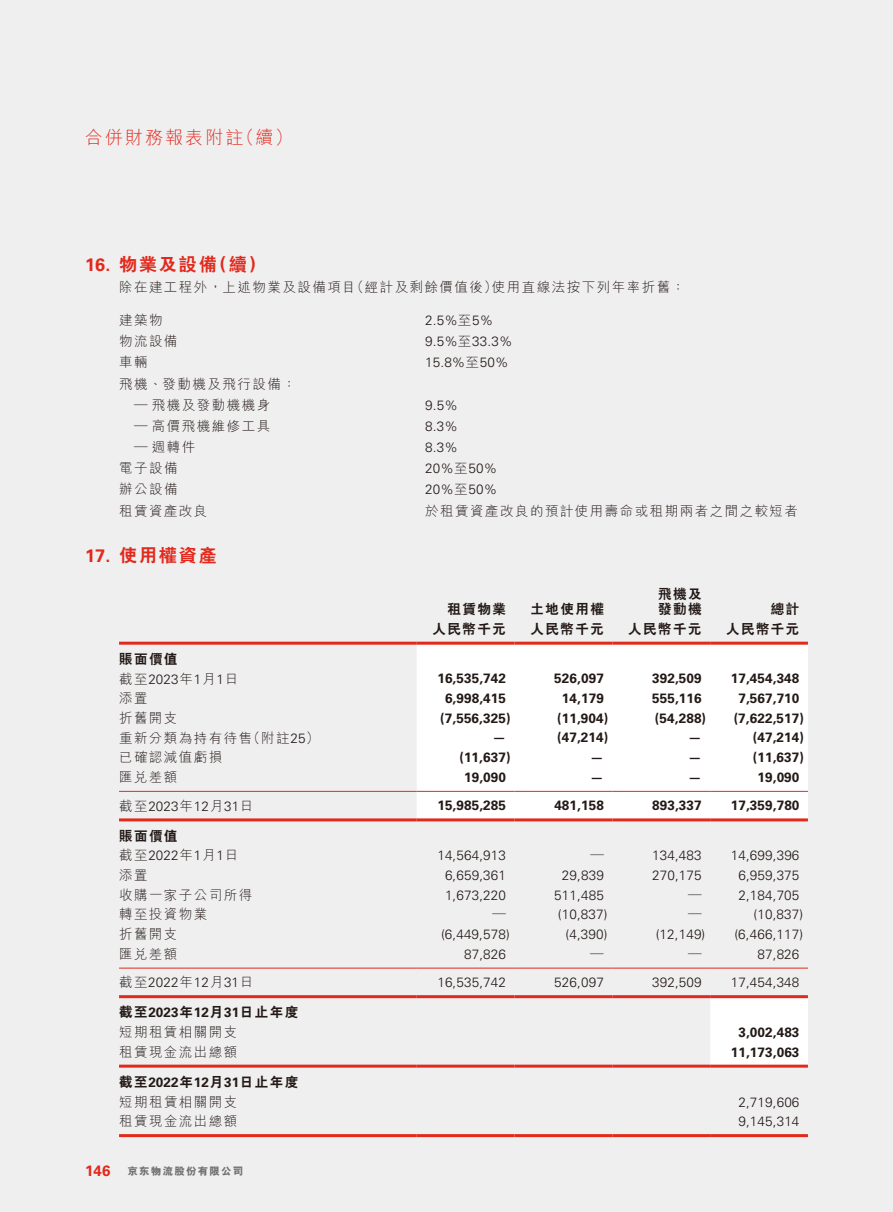
<style>
.page{position:relative;width:893px;height:1212px;background:#efeff0}
.page>*{position:absolute;margin:0;border:0;box-sizing:border-box;transform-origin:0 0}
.t1{font:800 18px "C Hei 2 HK";letter-spacing:.11em;color:#e2291c}
.t2{font:300 18px "M Hei HK";letter-spacing:.115em;color:#e2291c}
.t3{font:300 13.5px "Univers";letter-spacing:.01em;color:#231916}
.t4{font:300 13.5px/21.1px "M Hei HK";letter-spacing:.11em;color:#231916}
.t5{font:700 13.5px "Univers";letter-spacing:.01em;color:#231916}
.t6{font:800 13.5px/15px "C Hei 2 HK";letter-spacing:.11em;color:#231916}
.t7{font:800 10.5px "M Hei HKS";letter-spacing:.115em;color:#727272}
.s1{font-family:"Univers";font-weight:700}
.s2{font-family:"M Hei HK"}
.s3{font-family:"Univers"}
.s4{font-family:"Univers";font-weight:700;font-size:15px;color:#e2291c}
</style>
<div class="page">
<svg style="left:417px;top:645px;width:391px;height:419px"></svg>
<hr style="left:119px;top:642px;width:298px;height:3px;background:#e2291c">
<hr style="left:417px;top:642px;width:97px;height:3px;background:#e2291c">
<hr style="left:514px;top:642px;width:98px;height:3px;background:#e2291c">
<hr style="left:612px;top:642px;width:98px;height:3px;background:#e2291c">
<hr style="left:710px;top:642px;width:98px;height:3px;background:#e2291c">
<hr style="left:119px;top:818px;width:298px;height:3px;background:#e2291c">
<hr style="left:417px;top:818px;width:97px;height:3px;background:#e2291c">
<hr style="left:514px;top:818px;width:98px;height:3px;background:#e2291c">
<hr style="left:612px;top:818px;width:98px;height:3px;background:#e2291c">
<hr style="left:710px;top:818px;width:98px;height:3px;background:#e2291c">
<hr style="left:119px;top:995px;width:298px;height:3px;background:#e2291c">
<hr style="left:417px;top:995px;width:97px;height:3px;background:#e2291c">
<hr style="left:514px;top:995px;width:98px;height:3px;background:#e2291c">
<hr style="left:612px;top:995px;width:98px;height:3px;background:#e2291c">
<hr style="left:710px;top:995px;width:98px;height:3px;background:#e2291c">
<hr style="left:119px;top:1064px;width:298px;height:3px;background:#e2291c">
<hr style="left:417px;top:1064px;width:97px;height:3px;background:#e2291c">
<hr style="left:514px;top:1064px;width:98px;height:3px;background:#e2291c">
<hr style="left:612px;top:1064px;width:98px;height:3px;background:#e2291c">
<hr style="left:710px;top:1064px;width:98px;height:3px;background:#e2291c">
<hr style="left:119px;top:1134px;width:298px;height:3px;background:#e2291c">
<hr style="left:417px;top:1134px;width:97px;height:3px;background:#e2291c">
<hr style="left:514px;top:1134px;width:98px;height:3px;background:#e2291c">
<hr style="left:612px;top:1134px;width:98px;height:3px;background:#e2291c">
<hr style="left:710px;top:1134px;width:98px;height:3px;background:#e2291c">
<hr style="left:119px;top:791px;width:298px;height:1px;background:#e2291c">
<hr style="left:417px;top:791px;width:97px;height:1px;background:#e2291c">
<hr style="left:514px;top:791px;width:98px;height:1px;background:#e2291c">
<hr style="left:612px;top:791px;width:98px;height:1px;background:#e2291c">
<hr style="left:710px;top:791px;width:98px;height:1px;background:#e2291c">
<hr style="left:119px;top:968px;width:298px;height:1px;background:#e2291c">
<hr style="left:417px;top:968px;width:97px;height:1px;background:#e2291c">
<hr style="left:514px;top:968px;width:98px;height:1px;background:#e2291c">
<hr style="left:612px;top:968px;width:98px;height:1px;background:#e2291c">
<hr style="left:710px;top:968px;width:98px;height:1px;background:#e2291c">
<h1 class="t2" style="left:85px;top:128px;width:209px">合併財務報表附註（續）</h1>
<h1 class="t1" style="left:85px;top:255px;width:182px"><span class="s1">16.</span> 物業及設備（續）</h1>
<p class="t4" style="left:119px;top:276px;width:568px">除在建工程外，上述物業及設備項目（經計及剩餘價值後）使用直線法按下列年率折舊：</p>
<p class="t4" style="left:119px;top:309px;width:45px">建築物</p>
<p class="t3" style="left:425px;top:312px;width:70px">2.5%<span class="s2">至</span>5%</p>
<p class="t4" style="left:119px;top:330px;width:60px">物流設備</p>
<p class="t3" style="left:425px;top:333px;width:89px">9.5%<span class="s2">至</span>33.3%</p>
<p class="t4" style="left:119px;top:352px;width:30px">車輛</p>
<p class="t3" style="left:425px;top:354px;width:85px">15.8%<span class="s2">至</span>50%</p>
<p class="t4" style="left:119px;top:373px;width:178px">飛機、發動機及飛行設備：　— 飛機及發動機機身</p>
<p class="t3" style="left:425px;top:397px;width:34px">9.5%</p>
<p class="t4" style="left:119px;top:415px;width:153px">　— 高價飛機維修工具</p>
<p class="t3" style="left:425px;top:418px;width:34px">8.3%</p>
<p class="t4" style="left:119px;top:436px;width:78px">　— 週轉件</p>
<p class="t3" style="left:425px;top:439px;width:34px">8.3%</p>
<p class="t4" style="left:119px;top:457px;width:60px">電子設備</p>
<p class="t3" style="left:425px;top:460px;width:73px">20%<span class="s2">至</span>50%</p>
<p class="t4" style="left:119px;top:479px;width:60px">辦公設備</p>
<p class="t3" style="left:425px;top:481px;width:73px">20%<span class="s2">至</span>50%</p>
<p class="t4" style="left:119px;top:500px;width:90px">租賃資產改良</p>
<p class="t4" style="left:425px;top:500px;width:374px">於租賃資產改良的預計使用壽命或租期兩者之間之較短者</p>
<h1 class="t1" style="left:85px;top:546px;width:133px"><span class="s1">17.</span> 使用權資產</h1>
<p class="t6" style="left:448px;top:601px;width:60px">租賃物業</p>
<p class="t6" style="left:530px;top:601px;width:75px">土地使用權</p>
<p class="t6" style="left:658px;top:586px;width:45px">飛機及發動機</p>
<p class="t6" style="left:771px;top:601px;width:30px">總計</p>
<p class="t6" style="left:433px;top:621px;width:75px">人民幣千元</p>
<p class="t6" style="left:530px;top:621px;width:75px">人民幣千元</p>
<p class="t6" style="left:628px;top:621px;width:75px">人民幣千元</p>
<p class="t6" style="left:726px;top:621px;width:75px">人民幣千元</p>
<p class="t6" style="left:119px;top:651px;width:60px">賬面價值</p>
<p class="t3" style="left:119px;top:671px;width:121px"><span class="s2">截至</span>2023<span class="s2">年</span>1<span class="s2">月</span>1<span class="s2">日</span></p>
<p class="t5" style="left:437px;top:671px;width:70px">16,535,742</p>
<p class="t5" style="left:554px;top:671px;width:51px">526,097</p>
<p class="t5" style="left:652px;top:671px;width:51px">392,509</p>
<p class="t5" style="left:731px;top:671px;width:70px">17,454,348</p>
<p class="t4" style="left:119px;top:687px;width:30px">添置</p>
<p class="t5" style="left:445px;top:690px;width:63px">6,998,415</p>
<p class="t5" style="left:562px;top:690px;width:43px">14,179</p>
<p class="t5" style="left:652px;top:690px;width:51px">555,116</p>
<p class="t5" style="left:738px;top:690px;width:63px">7,567,710</p>
<p class="t4" style="left:119px;top:707px;width:60px">折舊開支</p>
<p class="t5" style="left:440px;top:710px;width:72px">(7,556,325)</p>
<p class="t5" style="left:557px;top:710px;width:53px">(11,904)</p>
<p class="t5" style="left:655px;top:710px;width:53px">(54,288)</p>
<p class="t5" style="left:734px;top:710px;width:72px">(7,622,517)</p>
<p class="t4" style="left:119px;top:727px;width:202px">重新分類為持有待售（附註<span class="s3">25</span>）</p>
<p class="t5" style="left:492px;top:730px;width:15px">—</p>
<p class="t5" style="left:557px;top:730px;width:53px">(47,214)</p>
<p class="t5" style="left:688px;top:730px;width:15px">—</p>
<p class="t5" style="left:753px;top:730px;width:53px">(47,214)</p>
<p class="t4" style="left:119px;top:746px;width:105px">已確認減值虧損</p>
<p class="t5" style="left:459px;top:749px;width:53px">(11,637)</p>
<p class="t5" style="left:590px;top:749px;width:15px">—</p>
<p class="t5" style="left:688px;top:749px;width:15px">—</p>
<p class="t5" style="left:753px;top:749px;width:53px">(11,637)</p>
<p class="t4" style="left:119px;top:766px;width:60px">匯兌差額</p>
<p class="t5" style="left:464px;top:769px;width:43px">19,090</p>
<p class="t5" style="left:590px;top:769px;width:15px">—</p>
<p class="t5" style="left:688px;top:769px;width:15px">—</p>
<p class="t5" style="left:757px;top:769px;width:43px">19,090</p>
<p class="t3" style="left:119px;top:798px;width:136px"><span class="s2">截至</span>2023<span class="s2">年</span>12<span class="s2">月</span>31<span class="s2">日</span></p>
<p class="t5" style="left:437px;top:798px;width:70px">15,985,285</p>
<p class="t5" style="left:554px;top:798px;width:51px">481,158</p>
<p class="t5" style="left:652px;top:798px;width:51px">893,337</p>
<p class="t5" style="left:731px;top:798px;width:70px">17,359,780</p>
<p class="t6" style="left:119px;top:828px;width:60px">賬面價值</p>
<p class="t3" style="left:119px;top:847px;width:121px"><span class="s2">截至</span>2022<span class="s2">年</span>1<span class="s2">月</span>1<span class="s2">日</span></p>
<p class="t3" style="left:437px;top:847px;width:70px">14,564,913</p>
<p class="t4" style="left:590px;top:845px;width:15px">—</p>
<p class="t3" style="left:652px;top:847px;width:51px">134,483</p>
<p class="t3" style="left:731px;top:847px;width:70px">14,699,396</p>
<p class="t4" style="left:119px;top:864px;width:30px">添置</p>
<p class="t3" style="left:445px;top:867px;width:63px">6,659,361</p>
<p class="t3" style="left:562px;top:867px;width:43px">29,839</p>
<p class="t3" style="left:652px;top:867px;width:51px">270,175</p>
<p class="t3" style="left:738px;top:867px;width:63px">6,959,375</p>
<p class="t4" style="left:119px;top:884px;width:135px">收購一家子公司所得</p>
<p class="t3" style="left:445px;top:887px;width:63px">1,673,220</p>
<p class="t3" style="left:554px;top:887px;width:51px">511,485</p>
<p class="t4" style="left:688px;top:884px;width:15px">—</p>
<p class="t3" style="left:738px;top:887px;width:63px">2,184,705</p>
<p class="t4" style="left:119px;top:904px;width:90px">轉至投資物業</p>
<p class="t4" style="left:492px;top:904px;width:15px">—</p>
<p class="t3" style="left:558px;top:906px;width:51px">(10,837)</p>
<p class="t4" style="left:688px;top:904px;width:15px">—</p>
<p class="t3" style="left:753px;top:906px;width:51px">(10,837)</p>
<p class="t4" style="left:119px;top:923px;width:60px">折舊開支</p>
<p class="t3" style="left:441px;top:926px;width:70px">(6,449,578)</p>
<p class="t3" style="left:566px;top:926px;width:44px">(4,390)</p>
<p class="t3" style="left:656px;top:926px;width:51px">(12,149)</p>
<p class="t3" style="left:734px;top:926px;width:70px">(6,466,117)</p>
<p class="t4" style="left:119px;top:943px;width:60px">匯兌差額</p>
<p class="t3" style="left:464px;top:946px;width:43px">87,826</p>
<p class="t4" style="left:590px;top:943px;width:15px">—</p>
<p class="t4" style="left:688px;top:943px;width:15px">—</p>
<p class="t3" style="left:757px;top:946px;width:43px">87,826</p>
<p class="t3" style="left:119px;top:974px;width:136px"><span class="s2">截至</span>2022<span class="s2">年</span>12<span class="s2">月</span>31<span class="s2">日</span></p>
<p class="t3" style="left:437px;top:974px;width:70px">16,535,742</p>
<p class="t3" style="left:554px;top:974px;width:51px">526,097</p>
<p class="t3" style="left:652px;top:974px;width:51px">392,509</p>
<p class="t3" style="left:731px;top:974px;width:70px">17,454,348</p>
<p class="t6" style="left:119px;top:1005px;width:181px">截至<span class="s1">2023</span>年<span class="s1">12</span>月<span class="s1">31</span>日止年度</p>
<p class="t4" style="left:119px;top:1021px;width:120px">短期租賃相關開支</p>
<p class="t5" style="left:738px;top:1024px;width:63px">3,002,483</p>
<p class="t4" style="left:119px;top:1041px;width:120px">租賃現金流出總額</p>
<p class="t5" style="left:731px;top:1044px;width:70px">11,173,063</p>
<p class="t6" style="left:119px;top:1074px;width:181px">截至<span class="s1">2022</span>年<span class="s1">12</span>月<span class="s1">31</span>日止年度</p>
<p class="t4" style="left:119px;top:1091px;width:120px">短期租賃相關開支</p>
<p class="t3" style="left:738px;top:1094px;width:63px">2,719,606</p>
<p class="t4" style="left:119px;top:1110px;width:120px">租賃現金流出總額</p>
<p class="t3" style="left:738px;top:1113px;width:63px">9,145,314</p>
<p class="t7" style="left:85px;top:1164px;width:160px"><span class="s4">146</span> 京東物流股份有限公司</p>
</div>
